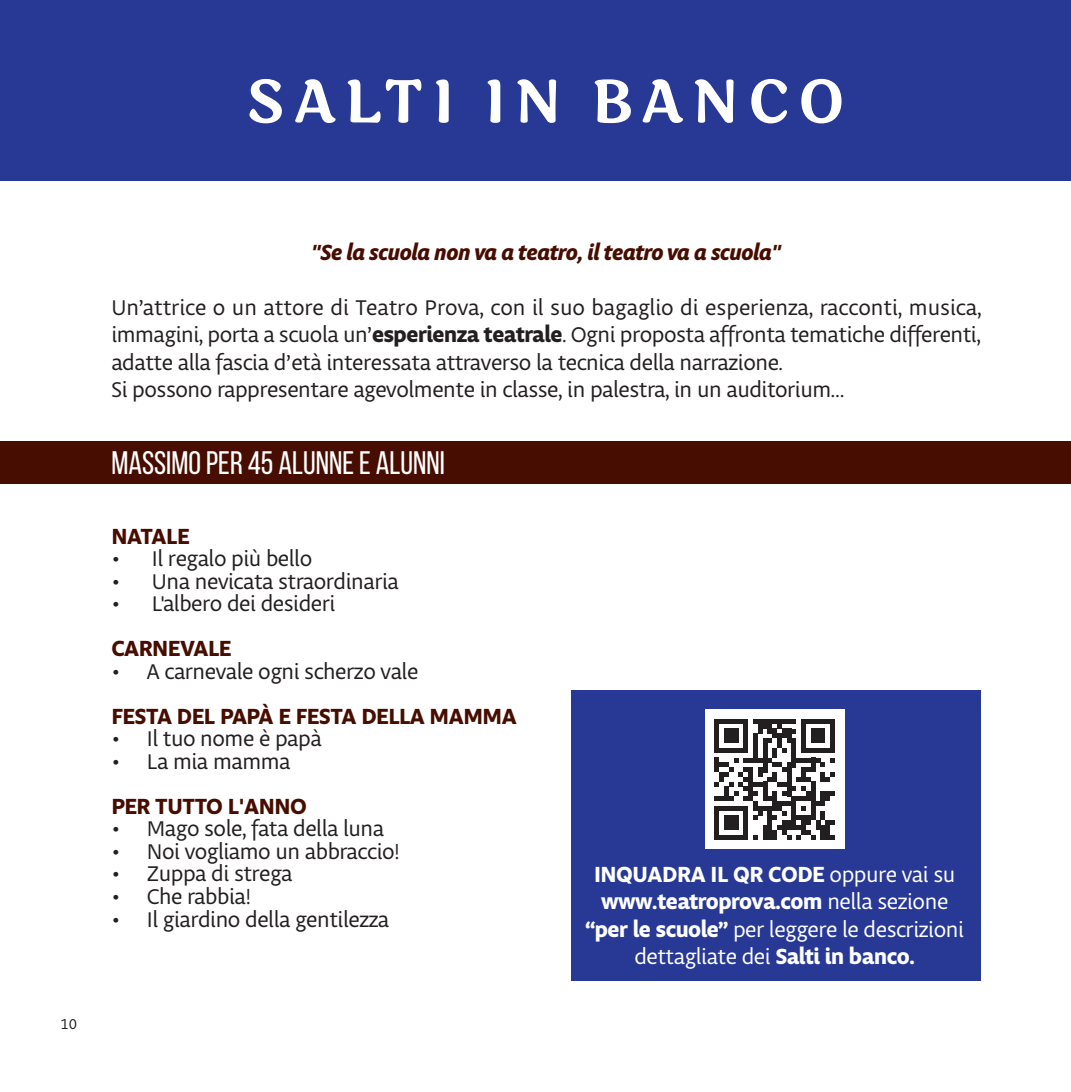
<style>
.page{position:relative;width:1071px;height:1092px;background:#fff}
.page>*{position:absolute;margin:0;border:0;box-sizing:border-box;transform-origin:0 0}
.t1{font:500 70px "Sirenia";letter-spacing:.15em;color:#fff}
.t2{font:32.5px "Bebas Neue";color:#fff}
.t3{font:22.5px/27.5px "Obliqua Sans";letter-spacing:-.02em;color:#231f20}
.t4{font:700 22.5px/27.5px "Obliqua Sans";letter-spacing:-.02em;color:#fff;text-align:center}
.t5{font:700 22.5px "Obliqua Sans";letter-spacing:-.02em;color:#470d00}
.t6{font:italic 700 22.5px "Obliqua Sans";letter-spacing:-.02em;color:#470d00}
.t7{font:15px "Obliqua Sans";color:#231f20}
.s1{font-weight:700}
.s2{font-weight:400}
</style>
<div class="page">
<div style="left:0;top:0;width:1070px;height:181px;background:#273895"></div>
<div style="left:0;top:440px;width:1070px;height:43px;background:#470d00"></div>
<div style="left:571px;top:690px;width:409px;height:290px;background:#273895"></div>
<div style="left:704px;top:709px;width:140px;height:139px;background:#fff"></div>
<svg style="left:714px;top:719px;width:120px;height:120px"></svg>
<h1 class="t1" style="left:248px;top:61px;width:597px">SALTI IN BANCO</h1>
<p class="t7" style="left:60px;top:1015px;width:18px">10</p>
<p class="t6" style="left:311px;top:239px;width:471px">"Se la scuola non va a teatro, il teatro va a scuola"</p>
<p class="t3" style="left:111px;top:294px;width:871px">Un’attrice o un attore di Teatro Prova, con il suo bagaglio di esperienza, racconti, musica, immagini, porta a scuola un’<span class="s1">esperienza teatrale</span>. Ogni proposta affronta tematiche differenti, adatte alla fascia d’età interessata attraverso la tecnica della narrazione.<br>Si possono rappresentare agevolmente in classe, in palestra, in un auditorium…</p>
<h2 class="t2" style="left:111px;top:445px;width:335px">MASSIMO PER 45 ALUNNE E ALUNNI</h2>
<p class="t5" style="left:111px;top:523px;width:80px">NATALE</p>
<p class="t3" style="left:111px;top:546px;width:202px">• Il regalo più bello</p>
<p class="t3" style="left:111px;top:568px;width:289px">• Una nevicata straordinaria</p>
<p class="t3" style="left:111px;top:591px;width:225px">• L'albero dei desideri</p>
<p class="t5" style="left:111px;top:635px;width:122px">CARNEVALE</p>
<p class="t3" style="left:111px;top:658px;width:308px">• A carnevale ogni scherzo vale</p>
<p class="t5" style="left:111px;top:703px;width:407px">FESTA DEL PAPÀ E FESTA DELLA MAMMA</p>
<p class="t3" style="left:111px;top:726px;width:212px">• Il tuo nome è papà</p>
<p class="t3" style="left:111px;top:748px;width:181px">• La mia mamma</p>
<p class="t5" style="left:111px;top:793px;width:197px">PER TUTTO L'ANNO</p>
<p class="t3" style="left:111px;top:816px;width:274px">• Mago sole, fata della luna</p>
<p class="t3" style="left:111px;top:838px;width:290px">• Noi vogliamo un abbraccio!</p>
<p class="t3" style="left:111px;top:861px;width:183px">• Zuppa di strega</p>
<p class="t3" style="left:111px;top:883px;width:141px">• Che rabbia!</p>
<p class="t3" style="left:111px;top:906px;width:279px">• Il giardino della gentilezza</p>
<p class="t4" style="left:585px;top:862px;width:380px">INQUADRA IL QR CODE <span class="s2">oppure vai su </span>www.teatroprova.com <span class="s2">nella sezione </span>“per le scuole” <span class="s2">per leggere le descrizioni dettagliate dei</span> Salti in banco.</p>
</div>
